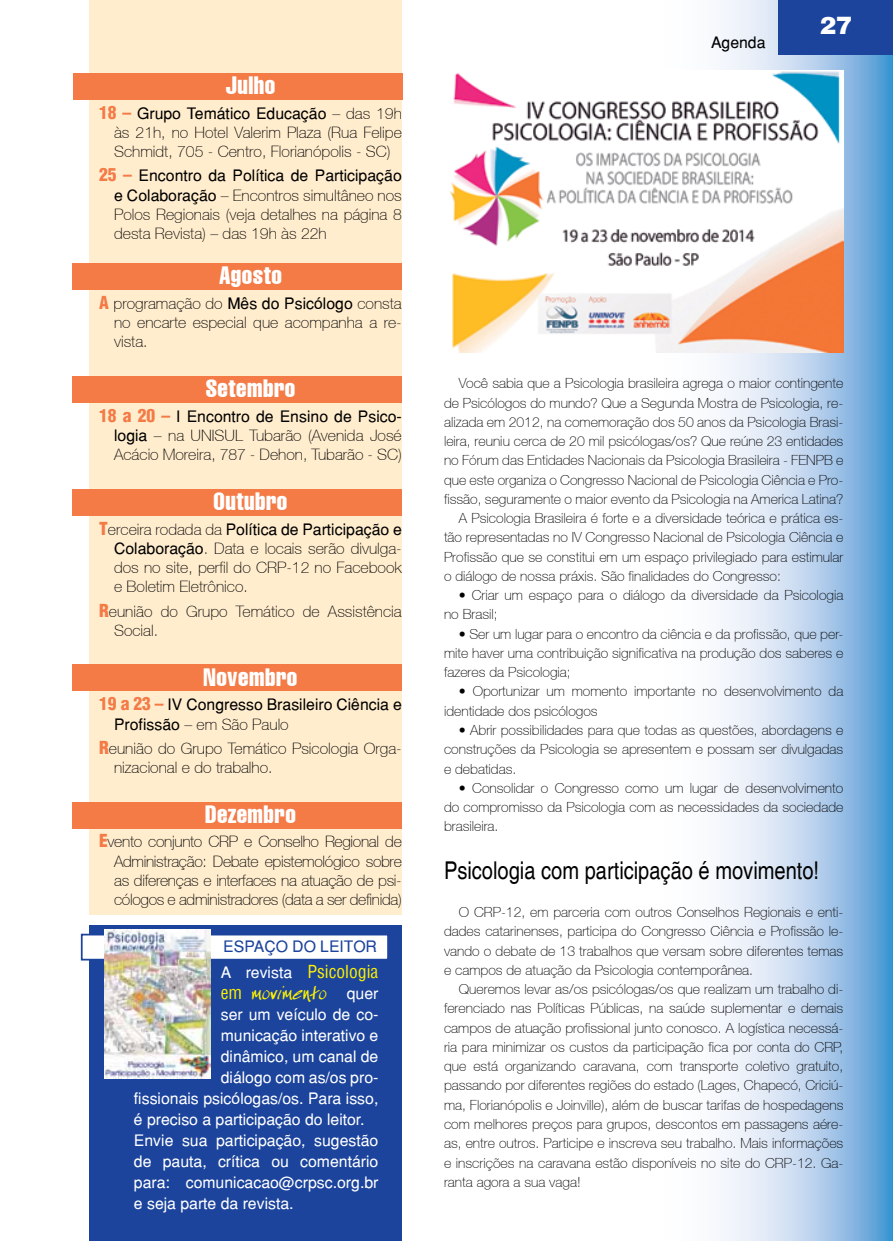
<style>
.page{position:relative;width:893px;height:1241px;background:#fff}
.page>*{position:absolute;margin:0;border:0;box-sizing:border-box;transform-origin:0 0}
.t1{font:26.25px "Especial Kay";color:#fff200}
.t2{font:extra-condensed 24.5px "Helvetica";letter-spacing:.02em;color:#fff}
.t3{font:condensed 24.5px "Helvetica";color:#000}
.t4{font:900 24.5px "Helvetica";color:#fff}
.t5{font:condensed 17.5px "Helvetica";color:#fff200}
.t6{font:100 15.75px/19.2px "Helvetica 35";color:#000}
.t7{font:15.75px "Helvetica";color:#fff}
.t8{font:15.75px "Helvetica";color:#000}
.t9{font:15.75px "Helvetica";color:#1c449c}
.t10{font:100 14px/19.2px "Helvetica 35";color:#000;text-align:justify}
.s1{font-weight:900;font-stretch:condensed;font-size:17.5px;color:#f47a46}
.s2{font-family:"Helvetica 35";font-weight:100}
.s3{font-family:"Helvetica";font-weight:400}
.s4{font-family:"Helvetica";font-weight:900;font-stretch:condensed;font-size:17.5px;color:#f47a46}
.s5{font-stretch:normal;font-size:15.75px;color:#fff}
.s6{font-family:"Helvetica";font-stretch:condensed;font-size:17.5px}
.s7{font-family:"Helvetica";font-size:15.75px;color:#fff}
</style>
<div class="page">
<div style="left:89px;top:0;width:313px;height:914px;background:#ffedce"></div>
<div style="left:89px;top:925px;width:313px;height:315px;background:#1c449c"></div>
<div style="left:81px;top:933px;width:308px;height:27px;background:#fff;border:2px solid #1c449c"></div>
<svg style="left:721px;top:0;width:172px;height:1240px;background:#9ac3e6"></svg>
<div style="left:72px;top:376px;width:330px;height:27px;background:#f47a46"></div>
<div style="left:72px;top:263px;width:330px;height:27px;background:#f47a46"></div>
<div style="left:73px;top:73px;width:329px;height:27px;background:#f47a46"></div>
<div style="left:72px;top:489px;width:329px;height:26px;background:#f47a46"></div>
<div style="left:72px;top:663px;width:330px;height:27px;background:#f47a46"></div>
<div style="left:72px;top:801px;width:330px;height:27px;background:#f47a46"></div>
<img style="left:449px;top:71px;width:394px;height:282px">
<div style="left:779px;top:0;width:114px;height:55px;background:#1c449c"></div>
<img style="left:105px;top:929px;width:106px;height:148px">
<h2 class="t2" style="left:226px;top:70px;width:51px">Julho</h2>
<p class="t8" style="left:99px;top:103px;width:304px"><span class="s1">18 –</span> Grupo Temático Educação <span class="s2">– das 19h</span></p>
<p class="t6" style="left:114px;top:123px;width:289px">às 21h, no Hotel Valerim Plaza (Rua Felipe<br>Schmidt, 705 - Centro, Florianópolis - SC)</p>
<p class="t8" style="left:99px;top:166px;width:304px"><span class="s1">25 –</span> Encontro da Política de Participação</p>
<p class="t6" style="left:114px;top:185px;width:289px;text-align:justify"><span class="s3">e Colaboração</span> – Encontros simultâneo nos Polos Regionais (veja detalhes na página 8 desta Revista) – das 19h às 22h</p>
<h2 class="t2" style="left:219px;top:260px;width:64px">Agosto</h2>
<p class="t6" style="left:114px;top:293px;width:289px;text-align:justify;text-indent:-15px"><span class="s4">A</span> programação do <span class="s3">Mês do Psicólogo</span> consta no encarte especial que acompanha a re&shy;vista.</p>
<h2 class="t2" style="left:206px;top:373px;width:91px">Setembro</h2>
<p class="t8" style="left:99px;top:406px;width:304px"><span class="s1">18 a 20 –</span> I Encontro de Ensino de Psico-</p>
<p class="t6" style="left:114px;top:425px;width:289px"><span class="s3">logia</span> – na UNISUL Tubarão (Avenida José<br>Acácio Moreira, 787 - Dehon, Tubarão - SC)</p>
<h2 class="t2" style="left:214px;top:486px;width:75px">Outubro</h2>
<p class="t8" style="left:99px;top:519px;width:304px"><span class="s1">T</span><span class="s2">erceira rodada da</span> Política de Participação e</p>
<p class="t6" style="left:114px;top:538px;width:289px;text-align:justify"><span class="s3">Colaboração</span>. Data e locais serão divulga&shy;dos no site, perfil do CRP-12 no Facebook e Boletim Eletrônico.</p>
<p class="t6" style="left:114px;top:601px;width:289px;text-indent:-15px"><span class="s4">R</span>eunião do Grupo Temático de Assistência<br>Social.</p>
<h2 class="t2" style="left:204px;top:661px;width:95px">Novembro</h2>
<p class="t8" style="left:99px;top:695px;width:304px"><span class="s1">19 a 23 –</span> IV Congresso Brasileiro Ciência e</p>
<p class="t6" style="left:99px;top:711px;width:304px;line-height:24.2px;text-indent:15px"><span class="s3">Profissão</span> – em São Paulo<br><span class="s4">R</span>eunião do Grupo Temático Psicologia Orga-</p>
<p class="t6" style="left:114px;top:757px;width:160px">nizacional e do trabalho.</p>
<h2 class="t2" style="left:205px;top:798px;width:92px">Dezembro</h2>
<p class="t6" style="left:114px;top:832px;width:289px;text-align:justify;text-indent:-15px"><span class="s4">E</span>vento conjunto CRP e Conselho Regional de Administração: Debate epistemológico sobre as diferenças e interfaces na atuação de psi&shy;cólogos e administradores (data a ser definida)</p>
<p class="t9" style="left:223px;top:937px;width:22px">Espa</p>
<p class="t9" style="left:264px;top:937px;width:75px">ço do leitor</p>
<p class="t5" style="left:221px;top:959px;width:159px"><span class="s5">A revista</span> Psicologia</p>
<h1 class="t1" style="left:221px;top:980px;width:159px"><span class="s6">em</span> movimento <span class="s7">quer</span></h1>
<p class="t7" style="left:221px;top:1004px;width:159px">ser um veículo de co-</p>
<p class="t7" style="left:221px;top:1025px;width:159px">municação interativo e</p>
<p class="t7" style="left:221px;top:1046px;width:159px">dinâmico, um canal de</p>
<p class="t7" style="left:221px;top:1067px;width:159px">diálogo com as/os pro-</p>
<p class="t7" style="left:134px;top:1088px;width:246px">fissionais psicólogas/os. Para isso,</p>
<p class="t7" style="left:134px;top:1109px;width:232px">é preciso a participação do leitor.</p>
<p class="t7" style="left:134px;top:1130px;width:246px">Envie sua participação, sugestão</p>
<p class="t7" style="left:134px;top:1151px;width:246px">de pauta, crítica ou comentário</p>
<p class="t7" style="left:134px;top:1172px;width:246px">para: comunicacao@crpsc.org.br</p>
<p class="t7" style="left:134px;top:1193px;width:161px">e seja parte da revista.</p>
<p class="t8" style="left:711px;top:33px;width:56px">Agenda</p>
<h2 class="t4" style="left:819px;top:9px;width:34px">27</h2>
<p class="t10" style="left:459px;top:373px;width:386px">Você sabia que a Psicologia brasileira agrega o maior contingente</p>
<p class="t10" style="left:444px;top:393px;width:401px">de Psicólogos do mundo? Que a Segunda Mostra de Psicologia, re-</p>
<p class="t10" style="left:444px;top:412px;width:401px">alizada em 2012, na comemoração dos 50 anos da Psicologia Brasi-</p>
<p class="t10" style="left:444px;top:431px;width:401px">leira, reuniu cerca de 20 mil psicólogas/os? Que reúne 23 entidades</p>
<p class="t10" style="left:444px;top:450px;width:401px">no Fórum das Entidades Nacionais da Psicologia Brasileira - FENPB e</p>
<p class="t10" style="left:444px;top:470px;width:401px">que este organiza o Congresso Nacional de Psicologia Ciência e Pro-</p>
<p class="t10" style="left:444px;top:489px;width:401px">fissão, seguramente o maior evento da Psicologia na America Latina?</p>
<p class="t10" style="left:459px;top:508px;width:386px">A Psicologia Brasileira é forte e a diversidade teórica e prática es-</p>
<p class="t10" style="left:444px;top:527px;width:401px">tão representadas no IV Congresso Nacional de Psicologia Ciência e</p>
<p class="t10" style="left:444px;top:547px;width:401px">Profissão que se constitui em um espaço privilegiado para estimular</p>
<p class="t10" style="left:444px;top:566px;width:338px">o diálogo de nossa práxis. São finalidades do Congresso:</p>
<p class="t10" style="left:444px;top:585px;width:401px;text-indent:15px">• Criar um espaço para o diálogo da diversidade da Psicologia no Brasil;</p>
<p class="t10" style="left:444px;top:624px;width:401px;text-indent:15px">• Ser um lugar para o encontro da ciência e da profissão, que per&shy;mite haver uma contribuição significativa na produção dos saberes e fazeres da Psicologia;</p>
<p class="t10" style="left:444px;top:681px;width:401px;text-indent:15px">• Oportunizar um momento importante no desenvolvimento da identidade dos psicólogos</p>
<p class="t10" style="left:444px;top:720px;width:401px;text-indent:15px">• Abrir possibilidades para que todas as questões, abordagens e construções da Psicologia se apresentem e possam ser divulgadas e debatidas.</p>
<p class="t10" style="left:444px;top:778px;width:401px;text-indent:15px">• Consolidar o Congresso como um lugar de desenvolvimento do compromisso da Psicologia com as necessidades da sociedade brasileira.</p>
<h2 class="t3" style="left:444px;top:855px;width:377px">Psicologia com participação é movimento!</h2>
<p class="t10" style="left:444px;top:902px;width:401px;text-indent:15px">O CRP-12, em parceria com outros Conselhos Regionais e enti&shy;dades catarinenses, participa do Congresso Ciência e Profissão le&shy;vando o debate de 13 trabalhos que versam sobre diferentes temas e campos de atuação da Psicologia contemporânea.</p>
<p class="t10" style="left:444px;top:979px;width:401px;text-indent:15px">Queremos levar as/os psicólogas/os que realizam um trabalho di&shy;ferenciado nas Políticas Públicas, na saúde suplementar e demais campos de atuação profissional junto conosco. A logística necessá&shy;ria para minimizar os custos da participação fica por conta do CRP, que está organizando caravana, com transporte coletivo gratuito, passando por diferentes regiões do estado (Lages, Chapecó, Criciú&shy;ma, Florianópolis e Joinville), além de buscar tarifas de hospedagens com melhores preços para grupos, descontos em passagens aére&shy;as, entre outros. Participe e inscreva seu trabalho. Mais informações e inscrições na caravana estão disponíveis no site do CRP-12. Ga&shy;ranta agora a sua vaga!</p>
</div>
